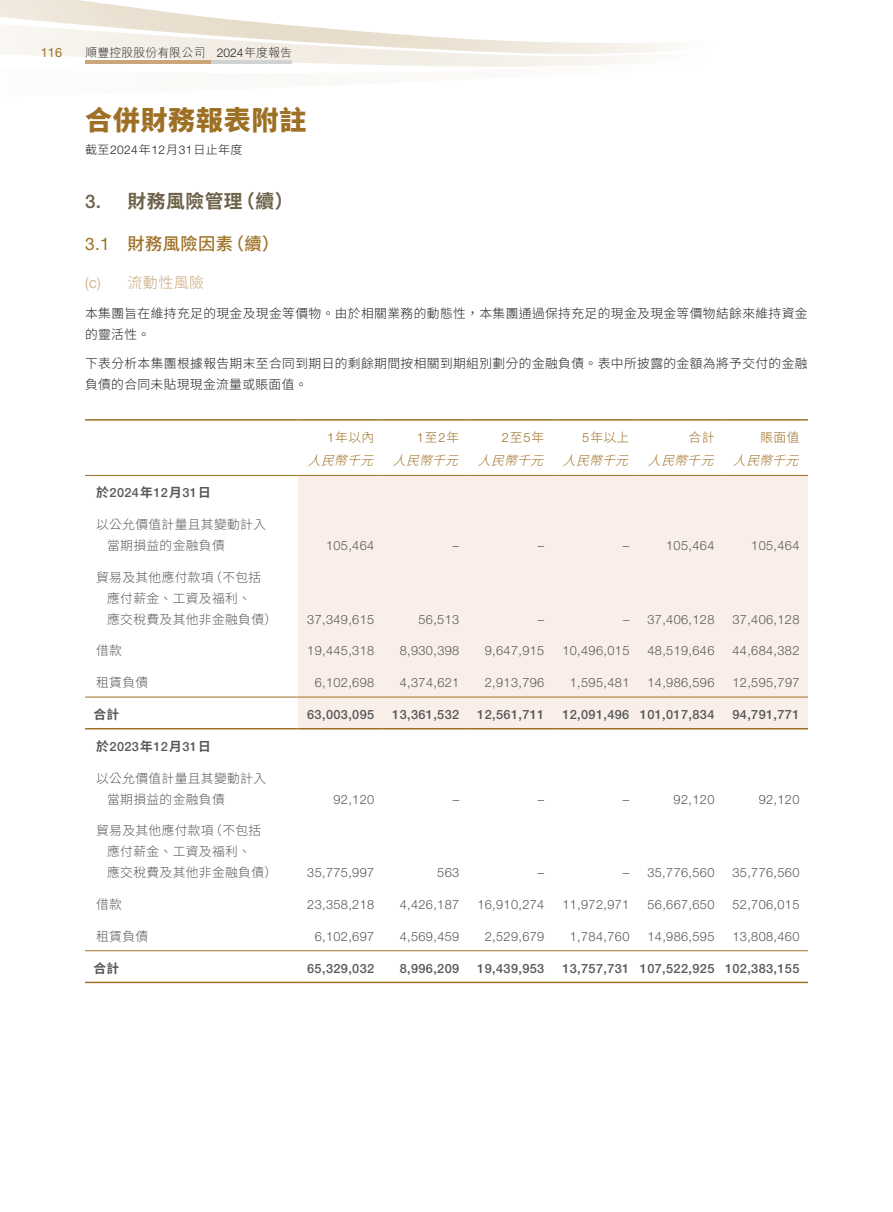
<style>
.page{position:relative;width:893px;height:1212px;background:#fff}
.page>*{position:absolute;margin:0;border:0;box-sizing:border-box;transform-origin:0 0}
.t1{font:800 27px "Source Han Sans TC";letter-spacing:.03em;color:#9d7025}
.t2{font:700 18.75px "Source Han Sans TC";letter-spacing:.03em;color:#6d6149}
.t3{font:500 17.25px "Source Han Sans TC";letter-spacing:.025em;color:#9d7025}
.t4{font:300 15px "Source Han Sans TC";letter-spacing:.03em;color:#caa67a}
.t5{font:300 12.75px "Helvetica Neue LT Pro";letter-spacing:.03em;color:#57585a}
.t6{font:500 12.75px "Helvetica Neue LT Pro";letter-spacing:.03em;color:#57585a}
.t7{font:300 12.75px/21px "Source Han Sans TC";letter-spacing:.03em;color:#231f20}
.t8{font:300 12.75px/21px "Source Han Sans TC";letter-spacing:.03em;color:#57585a}
.t9{font:italic 300 12.75px "Source Han Sans TC";color:#9d7025}
.t10{font:300 12.75px "Source Han Sans TC";letter-spacing:.03em;color:#9d7025}
.t11{font:300 12.75px "Helvetica Neue LT Pro";color:#9d7025}
.t12{font:700 12.75px "Source Han Sans TC";color:#57585a}
.t13{font:12.75px "Helvetica Neue LT Pro";color:#9d7025}
.t14{font:300 12px "M Hei HK";letter-spacing:.005em;color:#231f20}
.t15{font:300 12px "Source Han Sans TC";letter-spacing:.03em;color:#231f20}
.s1{font-family:"Helvetica Neue LT Pro"}
.s2{font-family:"Helvetica Neue LT Pro";font-weight:500}
.s3{font-family:"Helvetica Neue LT Pro";font-weight:400}
.s4{font-family:"Source Han Sans TC";font-weight:700}
.s5{font-family:"Source Han Sans TC"}
</style>
<div class="page">
<svg style="left:0;top:0;width:672px;height:67px"></svg>
<hr style="left:196px;top:60px;width:96px;height:3px;background:#d1d2d4">
<hr style="left:85px;top:60px;width:126px;height:3px;background:#caa67a">
<div style="left:298px;top:476px;width:510px;height:252px;background:#f9efe8"></div>
<hr style="left:85px;top:419px;width:213px;height:2px;background:#9d7025">
<hr style="left:298px;top:419px;width:85px;height:2px;background:#9d7025">
<hr style="left:383px;top:419px;width:85px;height:2px;background:#9d7025">
<hr style="left:468px;top:419px;width:85px;height:2px;background:#9d7025">
<hr style="left:553px;top:419px;width:85px;height:2px;background:#9d7025">
<hr style="left:638px;top:419px;width:85px;height:2px;background:#9d7025">
<hr style="left:723px;top:419px;width:85px;height:2px;background:#9d7025">
<hr style="left:85px;top:475px;width:213px;height:1px;background:#9d7025">
<hr style="left:298px;top:475px;width:85px;height:1px;background:#9d7025">
<hr style="left:383px;top:475px;width:85px;height:1px;background:#9d7025">
<hr style="left:468px;top:475px;width:85px;height:1px;background:#9d7025">
<hr style="left:553px;top:475px;width:85px;height:1px;background:#9d7025">
<hr style="left:638px;top:475px;width:85px;height:1px;background:#9d7025">
<hr style="left:723px;top:475px;width:85px;height:1px;background:#9d7025">
<hr style="left:85px;top:697px;width:213px;height:1px;background:#9d7025">
<hr style="left:298px;top:697px;width:85px;height:1px;background:#9d7025">
<hr style="left:383px;top:697px;width:85px;height:1px;background:#9d7025">
<hr style="left:468px;top:697px;width:85px;height:1px;background:#9d7025">
<hr style="left:553px;top:697px;width:85px;height:1px;background:#9d7025">
<hr style="left:638px;top:697px;width:85px;height:1px;background:#9d7025">
<hr style="left:723px;top:697px;width:85px;height:1px;background:#9d7025">
<hr style="left:85px;top:728px;width:213px;height:1px;background:#9d7025">
<hr style="left:298px;top:728px;width:85px;height:1px;background:#9d7025">
<hr style="left:383px;top:728px;width:85px;height:1px;background:#9d7025">
<hr style="left:468px;top:728px;width:85px;height:1px;background:#9d7025">
<hr style="left:553px;top:728px;width:85px;height:1px;background:#9d7025">
<hr style="left:638px;top:728px;width:85px;height:1px;background:#9d7025">
<hr style="left:723px;top:728px;width:85px;height:1px;background:#9d7025">
<hr style="left:85px;top:950px;width:213px;height:1px;background:#9d7025">
<hr style="left:298px;top:950px;width:85px;height:1px;background:#9d7025">
<hr style="left:383px;top:950px;width:85px;height:1px;background:#9d7025">
<hr style="left:468px;top:950px;width:85px;height:1px;background:#9d7025">
<hr style="left:553px;top:950px;width:85px;height:1px;background:#9d7025">
<hr style="left:638px;top:950px;width:85px;height:1px;background:#9d7025">
<hr style="left:723px;top:950px;width:85px;height:1px;background:#9d7025">
<hr style="left:85px;top:982px;width:213px;height:1px;background:#9d7025">
<hr style="left:298px;top:982px;width:85px;height:1px;background:#9d7025">
<hr style="left:383px;top:982px;width:85px;height:1px;background:#9d7025">
<hr style="left:468px;top:982px;width:85px;height:1px;background:#9d7025">
<hr style="left:553px;top:982px;width:85px;height:1px;background:#9d7025">
<hr style="left:638px;top:982px;width:85px;height:1px;background:#9d7025">
<hr style="left:723px;top:982px;width:85px;height:1px;background:#9d7025">
<p class="t13" style="left:41px;top:45px;width:23px">116</p>
<p class="t14" style="left:85px;top:47px;width:208px">順豐控股股份有限公司 <span class="s1">2024</span>年度報告</p>
<h1 class="t1" style="left:85px;top:105px;width:223px">合併財務報表附註</h1>
<p class="t15" style="left:85px;top:142px;width:159px">截至<span class="s1">2024</span>年<span class="s1">12</span>月<span class="s1">31</span>日止年度</p>
<h2 class="t2" style="left:85px;top:190px;width:210px"><span class="s2">3.</span> 財務風險管理（續）</h2>
<h3 class="t3" style="left:85px;top:234px;width:196px"><span class="s3">3.1</span> 財務風險因素（續）</h3>
<p class="t4" style="left:85px;top:274px;width:121px"><span class="s1">(c)</span> 流動性風險</p>
<p class="t7" style="left:85px;top:303px;width:724px">本集團旨在維持充足的現金及現金等價物。由於相關業務的動態性，本集團通過保持充足的現金及現金等價物結餘來維持資金的靈活性。</p>
<p class="t7" style="left:85px;top:353px;width:724px">下表分析本集團根據報告期末至合同到期日的剩餘期間按相關到期組別劃分的金融負債。表中所披露的金額為將予交付的金融負債的合同未貼現現金流量或賬面值。</p>
<p class="t6" style="left:96px;top:485px;width:116px"><span class="s4">於</span>2024<span class="s4">年</span>12<span class="s4">月</span>31<span class="s4">日</span></p>
<p class="t8" style="left:107px;top:514px;width:160px;text-indent:-11px">以公允價值計量且其變動計入當期損益的金融負債</p>
<p class="t8" style="left:107px;top:567px;width:172px;text-indent:-11px">貿易及其他應付款項（不包括應付薪金、工資及福利、<br>應交稅費及其他非金融負債）</p>
<p class="t10" style="left:327px;top:430px;width:49px"><span class="s1">1</span>年以內</p>
<p class="t11" style="left:417px;top:430px;width:44px">1<span class="s5">至</span>2<span class="s5">年</span></p>
<p class="t11" style="left:502px;top:430px;width:44px">2<span class="s5">至</span>5<span class="s5">年</span></p>
<p class="t10" style="left:582px;top:430px;width:49px"><span class="s1">5</span>年以上</p>
<p class="t10" style="left:688px;top:430px;width:27px">合計</p>
<p class="t10" style="left:760px;top:430px;width:40px">賬面值</p>
<p class="t9" style="left:308px;top:453px;width:502px">人民幣千元 人民幣千元 人民幣千元 人民幣千元 人民幣千元 人民幣千元</p>
<p class="t5" style="left:326px;top:538px;width:50px">105,464</p>
<p class="t5" style="left:453px;top:538px;width:8px">–</p>
<p class="t5" style="left:538px;top:538px;width:8px">–</p>
<p class="t5" style="left:623px;top:538px;width:8px">–</p>
<p class="t5" style="left:666px;top:538px;width:50px">105,464</p>
<p class="t5" style="left:751px;top:538px;width:50px">105,464</p>
<p class="t5" style="left:307px;top:611px;width:69px">37,349,615</p>
<p class="t5" style="left:418px;top:611px;width:42px">56,513</p>
<p class="t5" style="left:538px;top:611px;width:8px">–</p>
<p class="t5" style="left:623px;top:611px;width:93px">– 37,406,128</p>
<p class="t5" style="left:732px;top:611px;width:69px">37,406,128</p>
<p class="t8" style="left:96px;top:640px;width:27px">借款</p>
<p class="t5" style="left:307px;top:643px;width:69px">19,445,318</p>
<p class="t5" style="left:400px;top:643px;width:61px">8,930,398</p>
<p class="t5" style="left:485px;top:643px;width:61px">9,647,915</p>
<p class="t5" style="left:562px;top:643px;width:69px">10,496,015</p>
<p class="t5" style="left:647px;top:643px;width:69px">48,519,646</p>
<p class="t5" style="left:732px;top:643px;width:69px">44,684,382</p>
<p class="t8" style="left:96px;top:672px;width:54px">租賃負債</p>
<p class="t5" style="left:315px;top:675px;width:61px">6,102,698</p>
<p class="t5" style="left:400px;top:675px;width:61px">4,374,621</p>
<p class="t5" style="left:485px;top:675px;width:61px">2,913,796</p>
<p class="t5" style="left:570px;top:675px;width:61px">1,595,481</p>
<p class="t5" style="left:647px;top:675px;width:69px">14,986,596</p>
<p class="t5" style="left:732px;top:675px;width:69px">12,595,797</p>
<p class="t12" style="left:94px;top:707px;width:27px">合計</p>
<p class="t6" style="left:307px;top:707px;width:69px">63,003,095</p>
<p class="t6" style="left:392px;top:707px;width:69px">13,361,532</p>
<p class="t6" style="left:477px;top:707px;width:69px">12,561,711</p>
<p class="t6" style="left:562px;top:707px;width:154px">12,091,496 101,017,834</p>
<p class="t6" style="left:732px;top:707px;width:69px">94,791,771</p>
<p class="t6" style="left:96px;top:739px;width:116px"><span class="s4">於</span>2023<span class="s4">年</span>12<span class="s4">月</span>31<span class="s4">日</span></p>
<p class="t8" style="left:107px;top:768px;width:160px;text-indent:-11px">以公允價值計量且其變動計入當期損益的金融負債</p>
<p class="t5" style="left:333px;top:791px;width:42px">92,120</p>
<p class="t5" style="left:453px;top:791px;width:8px">–</p>
<p class="t5" style="left:538px;top:791px;width:8px">–</p>
<p class="t5" style="left:623px;top:791px;width:8px">–</p>
<p class="t5" style="left:674px;top:791px;width:42px">92,120</p>
<p class="t5" style="left:759px;top:791px;width:42px">92,120</p>
<p class="t8" style="left:107px;top:820px;width:172px;text-indent:-11px">貿易及其他應付款項（不包括應付薪金、工資及福利、<br>應交稅費及其他非金融負債）</p>
<p class="t5" style="left:307px;top:865px;width:69px">35,775,997</p>
<p class="t5" style="left:437px;top:865px;width:23px">563</p>
<p class="t5" style="left:538px;top:865px;width:8px">–</p>
<p class="t5" style="left:623px;top:865px;width:93px">– 35,776,560</p>
<p class="t5" style="left:732px;top:865px;width:69px">35,776,560</p>
<p class="t8" style="left:96px;top:894px;width:27px">借款</p>
<p class="t5" style="left:307px;top:897px;width:69px">23,358,218</p>
<p class="t5" style="left:400px;top:897px;width:61px">4,426,187</p>
<p class="t5" style="left:477px;top:897px;width:69px">16,910,274</p>
<p class="t5" style="left:562px;top:897px;width:69px">11,972,971</p>
<p class="t5" style="left:647px;top:897px;width:69px">56,667,650</p>
<p class="t5" style="left:732px;top:897px;width:69px">52,706,015</p>
<p class="t8" style="left:96px;top:926px;width:54px">租賃負債</p>
<p class="t5" style="left:315px;top:928px;width:61px">6,102,697</p>
<p class="t5" style="left:400px;top:928px;width:61px">4,569,459</p>
<p class="t5" style="left:485px;top:928px;width:61px">2,529,679</p>
<p class="t5" style="left:570px;top:928px;width:61px">1,784,760</p>
<p class="t5" style="left:647px;top:928px;width:69px">14,986,595</p>
<p class="t5" style="left:732px;top:928px;width:69px">13,808,460</p>
<p class="t12" style="left:94px;top:961px;width:27px">合計</p>
<p class="t6" style="left:307px;top:960px;width:69px">65,329,032</p>
<p class="t6" style="left:400px;top:960px;width:61px">8,996,209</p>
<p class="t6" style="left:477px;top:960px;width:69px">19,439,953</p>
<p class="t6" style="left:562px;top:960px;width:239px">13,757,731 107,522,925 102,383,155</p>
</div>
